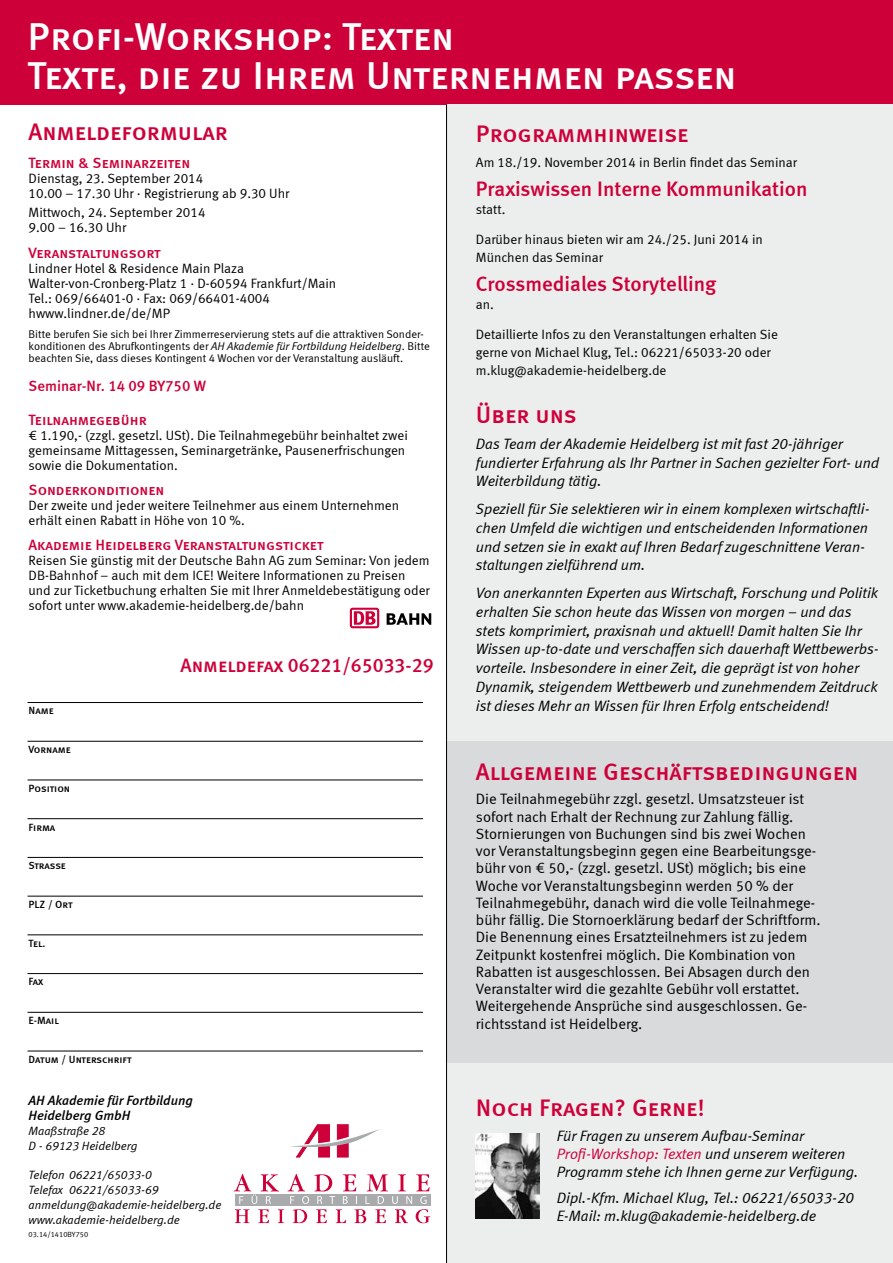
<style>
.page{position:relative;width:893px;height:1263px;background:#fff}
.page>*{position:absolute;margin:0;border:0;box-sizing:border-box;transform-origin:0 0}
.t1{font:39px/39px "Meta Medium LF Caps";color:#fff}
.t2{font:24px "Meta Medium LF Caps";color:#cd0039}
.t3{font:21px "Meta Medium LF";color:#cd0039}
.t4{font:19.5px "Meta Medium LF Caps";color:#cd0039}
.t5{font:italic 15px/18.8px "Meta Normal LF";color:#000}
.t6{font:15px/17.2px "Meta Normal LF";color:#000}
.t7{font:15px "Meta Medium LF Caps";color:#cd0039}
.t8{font:15px "Meta Medium LF";color:#cd0039}
.t9{font:13.5px/15px "Meta Normal LF";color:#000}
.t10{font:italic 13.5px/15px "Meta Medium LF";color:#000}
.t11{font:italic 12px/15px "Meta Normal LF";color:#000}
.t12{font:11.25px/12px "Meta Normal LF";color:#000}
.t13{font:10.5px "Meta Medium LF Caps";letter-spacing:-.005em;color:#000}
.t14{font:7.5px "Meta Normal LF";color:#000}
.s1{font-style:italic}
.s2{color:#cd0039}
</style>
<div class="page">
<div style="left:0;top:0;width:893px;height:104px;background:#cd0039"></div>
<div style="left:446px;top:104px;width:447px;height:766px;background:#eceded"></div>
<div style="left:446px;top:741px;width:447px;height:522px;background:#d9dadb"></div>
<div style="left:446px;top:1064px;width:447px;height:199px;background:#eceded"></div>
<img style="left:476px;top:1134px;width:64px;height:85px">
<svg style="left:350px;top:608px;width:29px;height:20px"></svg>
<div style="left:352px;top:610px;width:25px;height:16px;background:#f8dde4"></div>
<svg style="left:354px;top:611px;width:22px;height:14px"></svg>
<svg style="left:387px;top:613px;width:44px;height:12px"></svg>
<hr style="left:28px;top:702px;width:395px;height:1px;background:#000">
<hr style="left:28px;top:741px;width:395px;height:1px;background:#000">
<hr style="left:28px;top:780px;width:395px;height:1px;background:#000">
<hr style="left:28px;top:818px;width:395px;height:1px;background:#000">
<hr style="left:28px;top:857px;width:395px;height:1px;background:#000">
<hr style="left:28px;top:896px;width:395px;height:1px;background:#000">
<hr style="left:28px;top:934px;width:395px;height:1px;background:#000">
<hr style="left:28px;top:973px;width:395px;height:1px;background:#000">
<hr style="left:28px;top:1012px;width:395px;height:1px;background:#000">
<hr style="left:28px;top:1051px;width:395px;height:1px;background:#000">
<svg style="left:290px;top:1124px;width:89px;height:33px"></svg>
<svg style="left:234px;top:1174px;width:196px;height:49px"></svg>
<hr style="left:446px;top:104px;width:1px;height:1159px;background:#000">
<h1 class="t1" style="left:28px;top:17px;width:710px">Profi-Workshop: Texten<br>Texte, die zu Ihrem Unternehmen passen</h1>
<h2 class="t2" style="left:29px;top:118px;width:201px">Anmeldeformular</h2>
<p class="t7" style="left:29px;top:154px;width:163px">Termin &amp; Seminarzeiten</p>
<p class="t9" style="left:29px;top:171px;width:262px">Dienstag, 23. September 2014<br>10.00 − 17.30 Uhr · Registrierung ab 9.30 Uhr</p>
<p class="t9" style="left:29px;top:205px;width:179px">Mittwoch, 24. September 2014<br>9.00 − 16.30 Uhr</p>
<p class="t7" style="left:29px;top:244px;width:134px">Veranstaltungsort</p>
<p class="t9" style="left:29px;top:260px;width:309px">Lindner Hotel &amp; Residence Main Plaza Walter-von-Cronberg-Platz 1 · D-60594 Frankfurt/Main Tel.: 069/66401-0 · Fax: 069/66401-4004 hwww.lindner.de/de/MP</p>
<p class="t12" style="left:29px;top:328px;width:403px">Bitte berufen Sie sich bei Ihrer Zimmerreservierung stets auf die attraktiven Sonder&shy;konditionen des Abrufkontingents der <span class="s1">AH Akademie für Fortbildung Heidelberg</span>. Bitte beachten Sie, dass dieses Kontingent 4 Wochen vor der Veranstaltung ausläuft.</p>
<p class="t8" style="left:29px;top:377px;width:179px">Seminar-Nr. 14 09 BY750 W</p>
<p class="t7" style="left:29px;top:411px;width:120px">Teilnahmegebühr</p>
<p class="t9" style="left:29px;top:427px;width:381px">€ 1.190,- (zzgl. gesetzl. USt). Die Teilnahmegebühr beinhaltet zwei gemeinsame Mittagessen, Seminargetränke, Pausenerfrischungen sowie die Dokumentation.</p>
<p class="t7" style="left:29px;top:481px;width:137px">Sonderkonditionen</p>
<p class="t9" style="left:29px;top:497px;width:372px">Der zweite und jeder weitere Teilnehmer aus einem Unternehmen erhält einen Rabatt in Höhe von 10 %.</p>
<p class="t7" style="left:29px;top:536px;width:297px">Akademie Heidelberg Veranstaltungsticket</p>
<p class="t9" style="left:29px;top:552px;width:403px">Reisen Sie günstig mit der Deutsche Bahn AG zum Seminar: Von jedem DB-Bahnhof − auch mit dem ICE! Weitere Informationen zu Preisen und zur Ticketbuchung erhalten Sie mit Ihrer Anmeldebestätigung oder sofort unter www.akademie-heidelberg.de/bahn</p>
<h3 class="t4" style="left:181px;top:654px;width:254px">Anmeldefax 06221/65033-29</h3>
<p class="t13" style="left:29px;top:705px;width:27px">Name</p>
<p class="t13" style="left:29px;top:743px;width:44px">Vorname</p>
<p class="t13" style="left:29px;top:782px;width:43px">Position</p>
<p class="t13" style="left:29px;top:821px;width:28px">Firma</p>
<p class="t13" style="left:29px;top:859px;width:39px">Strasse</p>
<p class="t13" style="left:29px;top:898px;width:46px">PLZ / Ort</p>
<p class="t13" style="left:29px;top:937px;width:18px">Tel.</p>
<p class="t13" style="left:29px;top:975px;width:16px">Fax</p>
<p class="t13" style="left:29px;top:1014px;width:32px">E-Mail</p>
<p class="t13" style="left:29px;top:1053px;width:105px">Datum / Unterschrift</p>
<p class="t10" style="left:29px;top:1092px;width:166px">AH Akademie für Fortbildung<br>Heidelberg GmbH</p>
<p class="t11" style="left:29px;top:1123px;width:110px">Maaßstraße 28<br>D - 69123 Heidelberg</p>
<p class="t11" style="left:29px;top:1167px;width:194px">Telefon 06221/65033-0<br>Telefax 06221/65033-69 anmeldung@akademie-heidelberg.de www.akademie-heidelberg.de</p>
<p class="t14" style="left:29px;top:1230px;width:61px">03.14/1410BY750</p>
<h2 class="t2" style="left:476px;top:119px;width:214px">Programmhinweise</h2>
<p class="t9" style="left:476px;top:155px;width:323px">Am 18./19. November 2014 in Berlin findet das Seminar</p>
<h3 class="t3" style="left:476px;top:176px;width:333px">Praxiswissen Interne Kommunikation</h3>
<p class="t9" style="left:476px;top:201px;width:31px">statt.</p>
<p class="t9" style="left:476px;top:230px;width:289px;line-height:18px">Darüber hinaus bieten wir am 24./25. Juni 2014 in<br>München das Seminar</p>
<h3 class="t3" style="left:476px;top:271px;width:242px">Crossmediales Storytelling</h3>
<p class="t9" style="left:476px;top:296px;width:20px">an.</p>
<p class="t9" style="left:476px;top:325px;width:303px;line-height:18px">Detaillierte Infos zu den Veranstaltungen erhalten Sie gerne von Michael Klug, Tel.: 06221/65033-20 oder m.klug@akademie-heidelberg.de</p>
<h2 class="t2" style="left:476px;top:400px;width:102px">Über uns</h2>
<p class="t5" style="left:476px;top:434px;width:405px">Das Team der Akademie Heidelberg ist mit fast 20-jähriger fundierter Erfahrung als Ihr Partner in Sachen gezielter Fort- und<br>Weiterbildung tätig.</p>
<p class="t5" style="left:476px;top:499px;width:395px">Speziell für Sie selektieren wir in einem komplexen wirtschaftli&shy;chen Umfeld die wichtigen und entscheidenden Informationen und setzen sie in exakt auf Ihren Bedarf zugeschnittene Veran&shy;staltungen zielführend um.</p>
<p class="t5" style="left:476px;top:583px;width:404px">Von anerkannten Experten aus Wirtschaft, Forschung und Politik erhalten Sie schon heute das Wissen von morgen − und das stets komprimiert, praxisnah und aktuell! Damit halten Sie Ihr Wissen up-to-date und verschaffen sich dauerhaft Wettbewerbs&shy;vorteile. Insbesondere in einer Zeit, die geprägt ist von hoher Dynamik, steigendem Wettbewerb und zunehmendem Zeitdruck ist dieses Mehr an Wissen für Ihren Erfolg entscheidend!</p>
<h2 class="t2" style="left:476px;top:757px;width:384px">Allgemeine Geschäftsbedingungen</h2>
<p class="t6" style="left:476px;top:790px;width:346px">Die Teilnahmegebühr zzgl. gesetzl. Umsatzsteuer ist sofort nach Erhalt der Rechnung zur Zahlung fällig.<br>Stornierungen von Buchungen sind bis zwei Wochen vor Veranstaltungsbeginn gegen eine Bearbeitungsge&shy;bühr von € 50,- (zzgl. gesetzl. USt) möglich; bis eine Woche vor Veranstaltungsbeginn werden 50 % der Teilnahmegebühr, danach wird die volle Teilnahmege&shy;bühr fällig. Die Stornoerklärung bedarf der Schriftform.<br>Die Benennung eines Ersatzteilnehmers ist zu jedem Zeitpunkt kostenfrei möglich. Die Kombination von Rabatten ist ausgeschlossen. Bei Absagen durch den Veranstalter wird die gezahlte Gebühr voll erstattet.<br>Weitergehende Ansprüche sind ausgeschlossen. Ge&shy;richtsstand ist Heidelberg.</p>
<h2 class="t2" style="left:476px;top:1094px;width:230px">Noch Fragen? Gerne!</h2>
<p class="t5" style="left:557px;top:1127px;width:303px;line-height:18px">Für Fragen zu unserem Aufbau-Seminar<br><span class="s2">Profi-Workshop: Texten</span> und unserem weiteren<br>Programm stehe ich Ihnen gerne zur Verfügung.</p>
<p class="t5" style="left:557px;top:1188px;width:299px;line-height:18px">Dipl.-Kfm. Michael Klug, Tel.: 06221/65033-20<br>E-Mail: m.klug@akademie-heidelberg.de</p>
</div>
